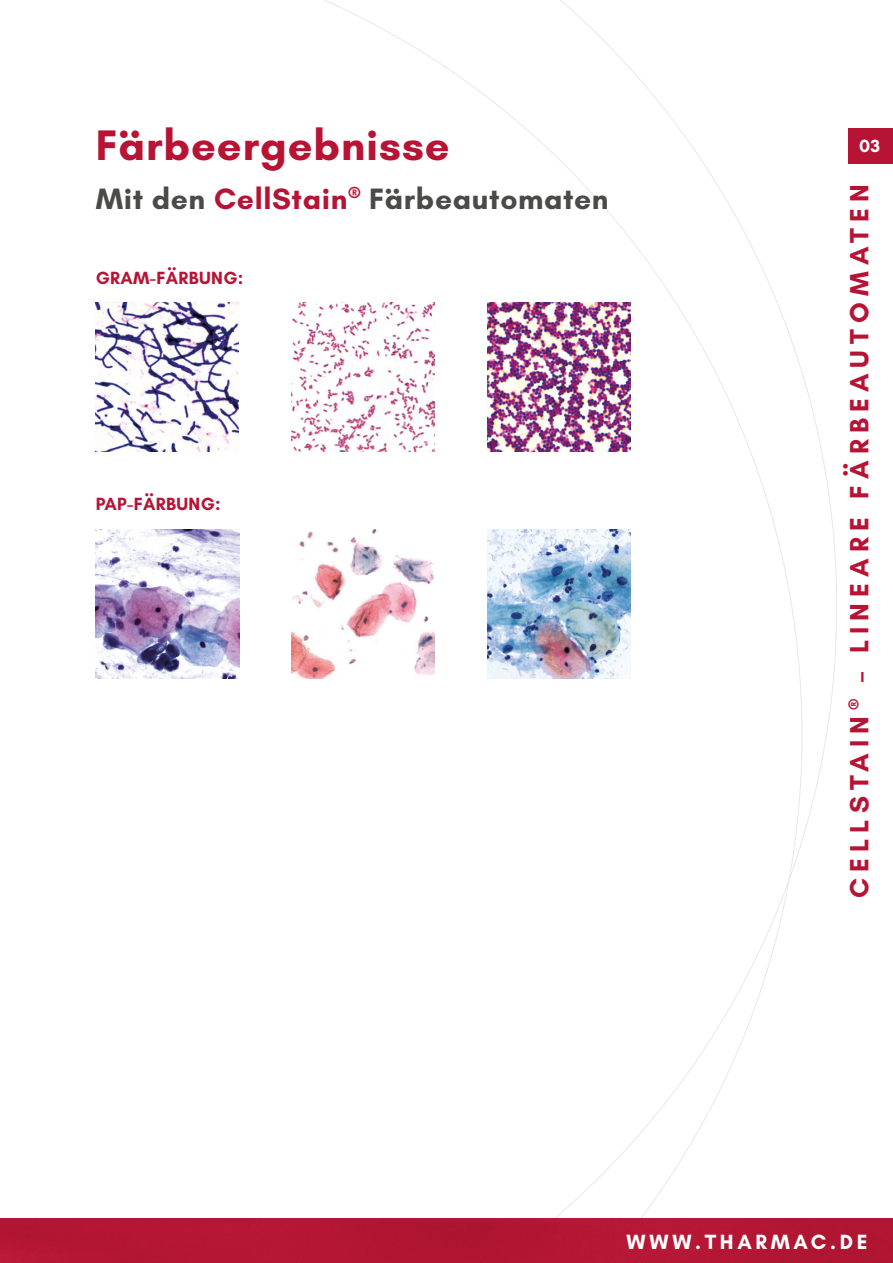
<style>
.page{position:relative;width:893px;height:1263px;background:#fff}
.page>*{position:absolute;margin:0;border:0;box-sizing:border-box;transform-origin:0 0}
.t1{font:700 43.5px "Glacial Indifference";letter-spacing:.02em;color:#b71435}
.t2{font:700 30px "Glacial Indifference";letter-spacing:.02em;color:#4a4a49}
.t3{font:700 27px "Glacial Indifference";letter-spacing:.225em;color:#b71435}
.t4{font:700 21px "Glacial Indifference";letter-spacing:.175em;color:#fff}
.t5{font:700 18px "Glacial Indifference";letter-spacing:.02em;color:#b71435}
.t6{font:700 18px "Glacial Indifference";color:#fff}
.s1{color:#b71435}
</style>
<div class="page">
<div style="left:848px;top:128px;width:45px;height:36px;background:#b71435"></div>
<div style="left:0;top:1218px;width:893px;height:45px;background:#b31633"></div>
<img style="left:96px;top:302px;width:143px;height:150px">
<img style="left:292px;top:302px;width:143px;height:150px">
<img style="left:487px;top:302px;width:144px;height:150px">
<img style="left:96px;top:529px;width:143px;height:150px">
<img style="left:292px;top:529px;width:143px;height:150px">
<img style="left:487px;top:529px;width:144px;height:150px">
<h1 class="t1" style="left:96px;top:118px;width:356px">Färbeergebnisse</h1>
<p class="t2" style="left:96px;top:181px;width:514px">Mit den <span class="s1">CellStain</span><sup>®</sup> Färbeautomaten</p>
<p class="t5" style="left:96px;top:267px;width:149px">GRAM-FÄRBUNG:</p>
<p class="t5" style="left:96px;top:492px;width:126px">PAP-FÄRBUNG:</p>
<p class="t6" style="left:859px;top:134px;width:23px">03</p>
<p class="t3" style="left:843px;top:898px;width:715px;rotate:-90deg">CELLSTAIN <sup>®</sup> – LINEARE FÄRBEAUTOMATEN</p>
<p class="t4" style="left:627px;top:1229px;width:242px">WWW.THARMAC.DE</p>
</div>
